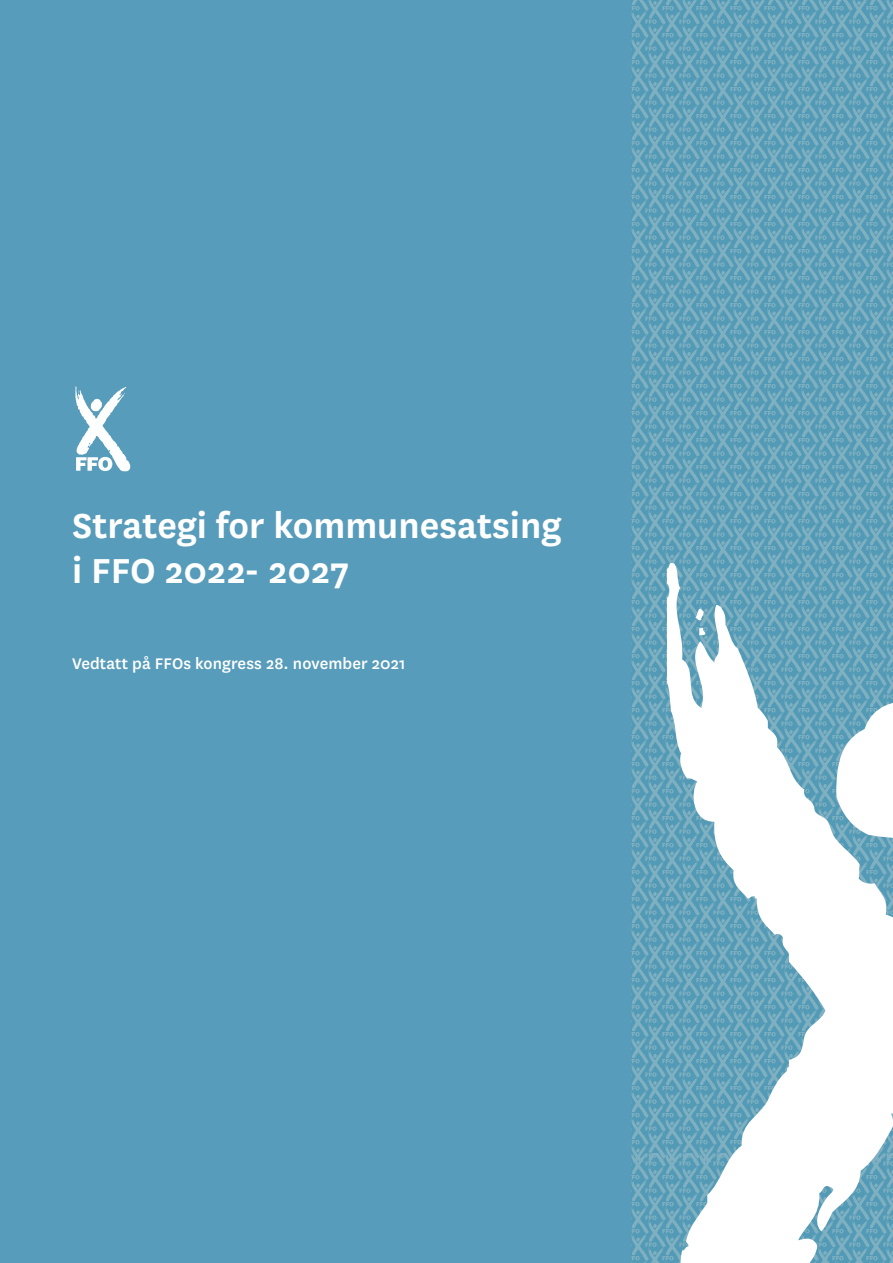
<style>
.page{position:relative;width:893px;height:1263px;background:#fff}
.page>*{position:absolute;margin:0;border:0;box-sizing:border-box;transform-origin:0 0}
.t1{font:800 77.85px "National";letter-spacing:-.02em;color:#fff}
.Overskrift{font:600 40.5px "National";color:#fff}
.t2{font:500 18px "National";letter-spacing:.005em;color:#fff}
</style>
<div class="page">
<svg style="left:632px;top:0;width:261px;height:1153px"></svg>
<svg style="left:632px;top:1153px;width:35px;height:110px"></svg>
<svg style="left:667px;top:561px;width:226px;height:702px"></svg>
<svg style="left:695px;top:608px;width:10px;height:13px"></svg>
<svg style="left:699px;top:628px;width:7px;height:7px"></svg>
<svg style="left:835px;top:699px;width:58px;height:144px"></svg>
<div style="left:0;top:0;width:630px;height:1263px;background:#579cba"></div>
<svg style="left:75px;top:386px;width:55px;height:85px"></svg>
<p class="Overskrift" style="left:72px;top:498px;width:491px">Strategi for kommunesatsing</p>
<p class="Overskrift" style="left:72px;top:543px;width:279px">i FFO 2022- 2027</p>
<p class="t1" style="left:105px;top:505px;width:324px">vedtekter</p>
<p class="t2" style="left:72px;top:651px;width:335px">Vedtatt på FFOs kongress 28. november 2021</p>
</div>
